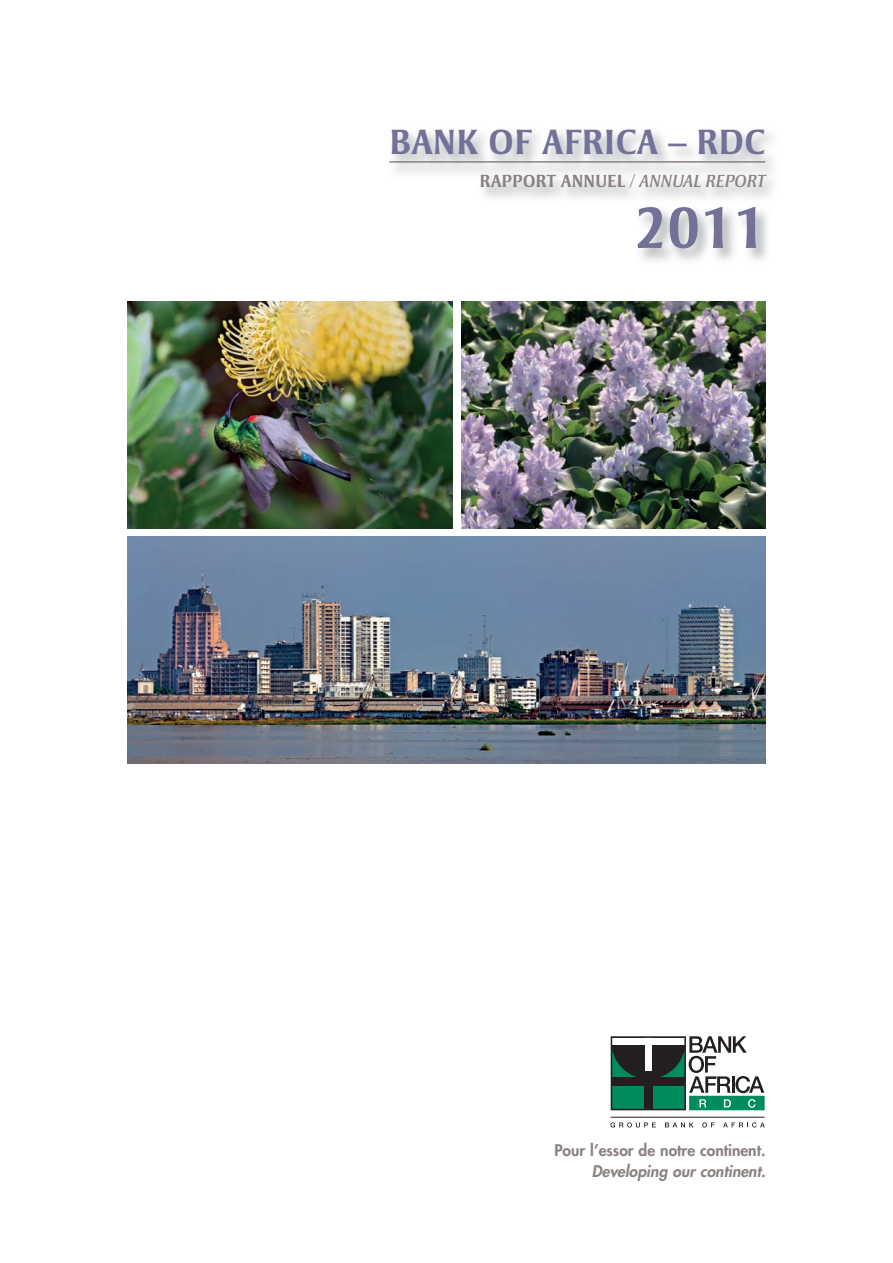
<style>
.page{position:relative;width:893px;height:1263px;background:#fff}
.page>*{position:absolute;margin:0;border:0;box-sizing:border-box;transform-origin:0 0}
.t1{font:700 60px "Strayhorn";color:#747199}
.t2{font:700 36px "Strayhorn";color:#747199}
.t3{font:700 18px "Strayhorn";color:#8a8280}
.t4{font:800 15.6px "Futura";color:#8a8280}
.t5{font:italic 800 15.6px "Futura";color:#8a8280}
.s1{font-weight:400;font-style:italic}
</style>
<div class="page">
<img style="left:127px;top:132px;width:646px;height:188px">
<hr style="left:389px;top:161px;width:376px;height:2px;background:#8a8280">
<svg style="left:610px;top:1122px;width:46px;height:5px"></svg>
<svg style="left:665px;top:1122px;width:29px;height:5px"></svg>
<svg style="left:702px;top:1122px;width:12px;height:5px"></svg>
<svg style="left:723px;top:1122px;width:42px;height:5px"></svg>
<hr style="left:611px;top:1117px;width:154px;height:1px;background:#231f20">
<div style="left:690px;top:1096px;width:74px;height:13px;background:#008c5b"></div>
<div style="left:689px;top:1096px;width:76px;height:14px;border:2px solid #008c5b"></div>
<div style="left:611px;top:1037px;width:74px;height:72px;background:#008c5b"></div>
<div style="left:644px;top:1078px;width:9px;height:32px;background:#231f20"></div>
<div style="left:611px;top:1036px;width:75px;height:74px;border:2px solid #231f20"></div>
<svg style="left:699px;top:1099px;width:7px;height:8px"></svg>
<svg style="left:724px;top:1099px;width:7px;height:8px"></svg>
<svg style="left:748px;top:1099px;width:7px;height:9px"></svg>
<svg style="left:611px;top:1036px;width:153px;height:57px"></svg>
<img style="left:461px;top:302px;width:304px;height:226px">
<img style="left:128px;top:537px;width:637px;height:226px">
<img style="left:128px;top:302px;width:325px;height:226px">
<h2 class="t2" style="left:389px;top:128px;width:378px">BANK OF AFRICA – RDC</h2>
<p class="t3" style="left:480px;top:174px;width:287px">RAPPORT ANNUEL <span class="s1">/ ANNUAL REPORT</span></p>
<h1 class="t1" style="left:635px;top:205px;width:132px">2011</h1>
<p class="t4" style="left:554px;top:1143px;width:213px">Pour l’essor de notre continent.</p>
<p class="t5" style="left:592px;top:1164px;width:175px">Developing our continent.</p>
</div>
